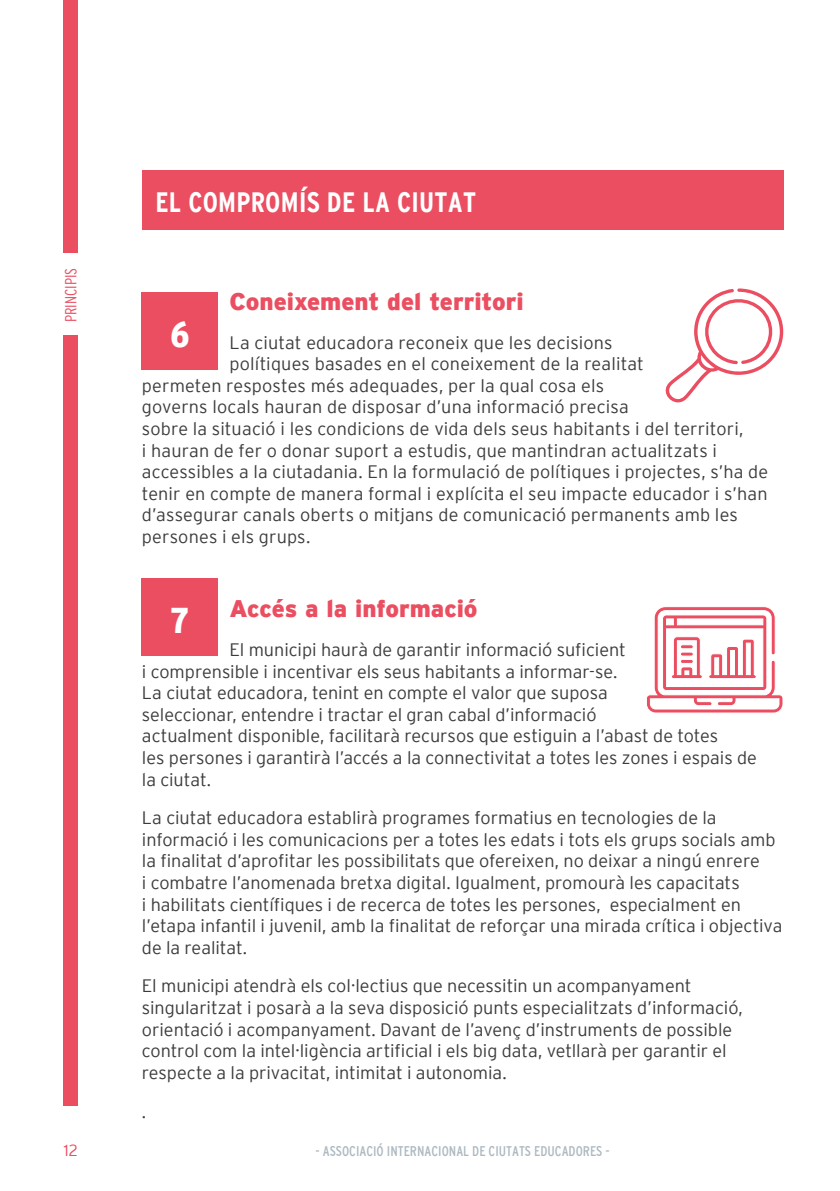
<style>
.page{position:relative;width:840px;height:1191px;background:#fff}
.page>*{position:absolute;margin:0;border:0;box-sizing:border-box;transform-origin:0 0}
.t1{font:900 condensed 36px "Interstate";color:#fff}
.t2{font:700 condensed 28px "Interstate";letter-spacing:.01em;color:#fff}
.t3{font:900 24px "Interstate";letter-spacing:-.005em;color:#ea4e60}
.t4{font:300 18px/21.6px "Interstate";color:#3c3c3b}
.t5{font:300 condensed 16px "Interstate";color:#ea4e60}
.t6{font:300 16px "Interstate";color:#ea4e60}
.t7{font:condensed 14px "Interstate";color:#adb9c1}
</style>
<div class="page">
<div style="left:64px;top:0;width:14px;height:252px;background:#ea4e60"></div>
<div style="left:64px;top:335px;width:14px;height:771px;background:#ea4e60"></div>
<div style="left:142px;top:170px;width:640px;height:59px;background:#ea4e60"></div>
<div style="left:142px;top:291px;width:76px;height:78px;background:#ea4e60"></div>
<div style="left:142px;top:578px;width:76px;height:78px;background:#ea4e60"></div>
<svg style="left:665px;top:288px;width:117px;height:114px"></svg>
<svg style="left:647px;top:606px;width:136px;height:107px"></svg>
<p class="t5" style="left:62px;top:322px;width:56px;rotate:-90deg">PRINCIPIS</p>
<h2 class="t2" style="left:155px;top:187px;width:322px">EL COMPROMÍS DE LA CIUTAT</h2>
<h3 class="t3" style="left:229px;top:288px;width:295px">Coneixement del territori</h3>
<p class="t4" style="left:229px;top:331px;width:384px">La ciutat educadora reconeix que les decisions</p>
<p class="t4" style="left:229px;top:353px;width:416px">polítiques basades en el coneixement de la realitat</p>
<p class="t4" style="left:142px;top:374px;width:463px">permeten respostes més adequades, per la qual cosa els</p>
<p class="t4" style="left:142px;top:396px;width:488px">governs locals hauran de disposar d’una informació precisa</p>
<p class="t4" style="left:142px;top:418px;width:602px">sobre la situació i les condicions de vida dels seus habitants i del territori,</p>
<p class="t4" style="left:142px;top:439px;width:576px">i hauran de fer o donar suport a estudis, que mantindran actualitzats i</p>
<p class="t4" style="left:142px;top:461px;width:627px">accessibles a la ciutadania. En la formulació de polítiques i projectes, s’ha de</p>
<p class="t4" style="left:142px;top:482px;width:627px">tenir en compte de manera formal i explícita el seu impacte educador i s’han</p>
<p class="t4" style="left:142px;top:504px;width:597px">d’assegurar canals oberts o mitjans de comunicació permanents amb les</p>
<p class="t4" style="left:142px;top:526px;width:170px">persones i els grups.</p>
<h1 class="t1" style="left:170px;top:314px;width:21px">6</h1>
<h3 class="t3" style="left:229px;top:595px;width:249px">Accés a la informació</h3>
<p class="t4" style="left:142px;top:638px;width:616px;text-indent:87px">El municipi haurà de garantir informació suficient<br>i comprensible i incentivar els seus habitants a informar-se.<br>La ciutat educadora, tenint en compte el valor que suposa<br>seleccionar, entendre i tractar el gran cabal d’informació<br>actualment disponible, facilitarà recursos que estiguin a l’abast de totes<br>les persones i garantirà l’accés a la connectivitat a totes les zones i espais de la ciutat.</p>
<p class="t4" style="left:142px;top:807px;width:641px">La ciutat educadora establirà programes formatius en tecnologies de la informació i les comunicacions per a totes les edats i tots els grups socials amb la finalitat d’aprofitar les possibilitats que ofereixen, no deixar a ningú enrere<br>i combatre l’anomenada bretxa digital. Igualment, promourà les capacitats<br>i habilitats científiques i de recerca de totes les persones, especialment en l’etapa infantil i juvenil, amb la finalitat de reforçar una mirada crítica i objectiva de la realitat.</p>
<p class="t4" style="left:142px;top:975px;width:602px">El municipi atendrà els col·lectius que necessitin un acompanyament singularitzat i posarà a la seva disposició punts especialitzats d’informació, orientació i acompanyament. Davant de l’avenç d’instruments de possible control com la intel·ligència artificial i els big data, vetllarà per garantir el respecte a la privacitat, intimitat i autonomia.</p>
<p class="t4" style="left:142px;top:1100px;width:6px">.</p>
<h1 class="t1" style="left:170px;top:600px;width:20px">7</h1>
<p class="t6" style="left:64px;top:1140px;width:16px">12</p>
<p class="t7" style="left:315px;top:1142px;width:296px">- ASSOCIACIÓ INTERNACIONAL DE CIUTATS EDUCADORES -</p>
</div>
